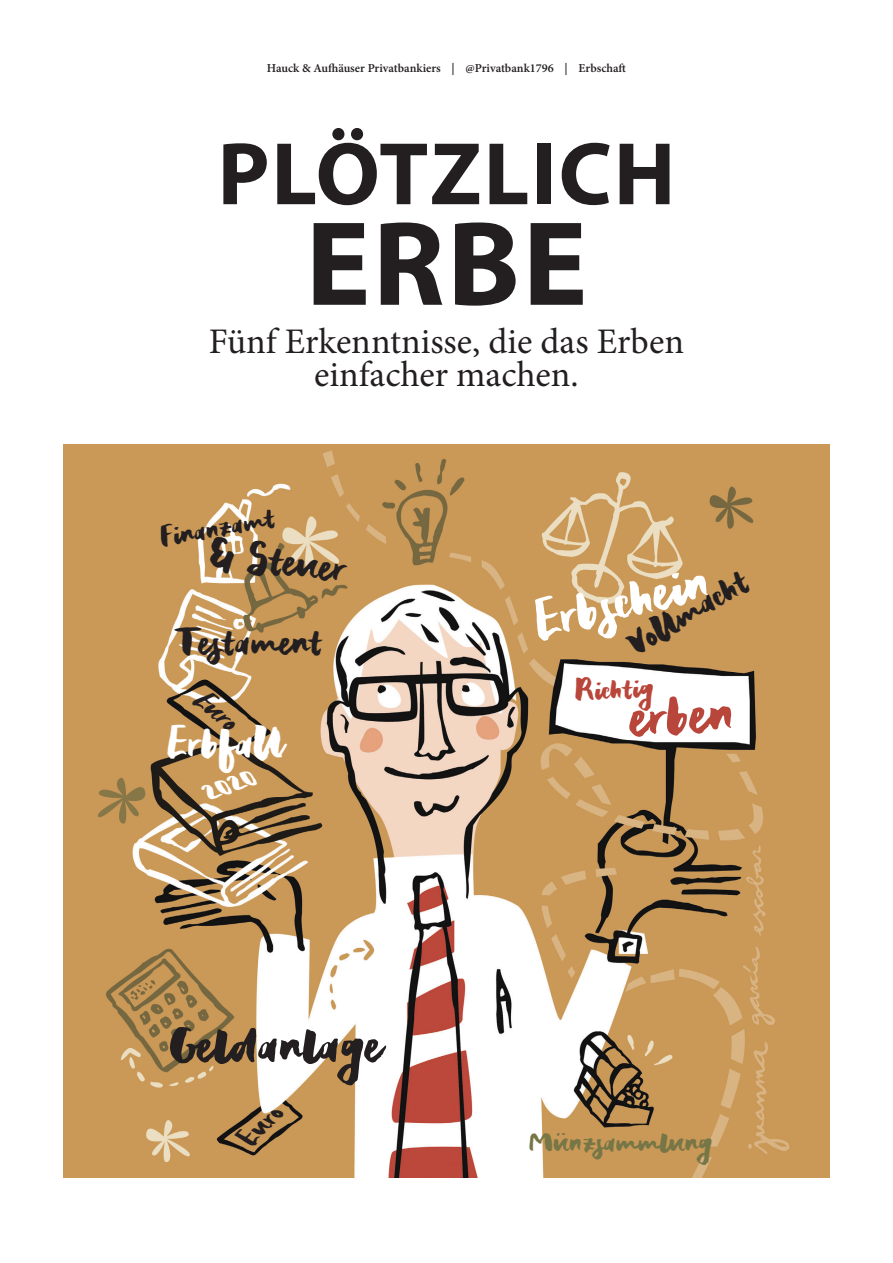
<style>
.page{position:relative;width:893px;height:1263px;background:#fff}
.page>*{position:absolute;margin:0;border:0;box-sizing:border-box;transform-origin:0 0}
.t1{font:700 121.2px "Myriad Pro";color:#231f20}
.t2{font:700 89.7px "Myriad Pro";letter-spacing:.02em;color:#231f20}
.t3{font:57.6px "Reckless";color:#b9463b}
.t4{font:55.8px "Reckless";color:#fff}
.t5{font:51px "Reckless";color:#231f20}
.t6{font:44.25px "Reckless";color:#fff}
.t7{font:41.7px "Reckless";color:#231f20}
.t8{font:37.65px "Reckless";color:#231f20}
.t9{font:36.45px "Reckless";color:#231f20}
.t10{font:36px/33px "Minion Pro";color:#231f20;text-align:center}
.t11{font:29.1px "Reckless";color:#777647}
.t12{font:29.1px "Reckless";color:#231f20}
.t13{font:italic 29.1px "Reckless";color:#231f20}
.t14{font:29.1px "Reckless";color:#b9463b}
.t15{font:italic 29.1px "Reckless";color:#fff}
.t16{font:600 12.15px "Minion Pro";color:#231f20}
</style>
<div class="page">
<img style="left:63px;top:445px;width:766px;height:733px">
<p class="t16" style="left:267px;top:60px;width:361px">Hauck &amp; Aufhäuser Privatbankiers | @Privatbank1796 | Erbschaft</p>
<h2 class="t2" style="left:217px;top:115px;width:459px">PLÖTZLICH</h2>
<h1 class="t1" style="left:306px;top:185px;width:283px">ERBE</h1>
<h3 class="t10" style="left:209px;top:325px;width:477px">Fünf Erkenntnisse, die das Erben einfacher machen.</h3>
<h3 class="t12" style="left:157px;top:521px;width:117px;rotate:-10deg">Finanzamt</h3>
<h3 class="t7" style="left:213px;top:528px;width:138px;rotate:7deg">&amp; Steuer</h3>
<h3 class="t8" style="left:175px;top:620px;width:148px">Testament</h3>
<h3 class="t13" style="left:208px;top:681px;width:49px;rotate:40deg">Euro</h3>
<h3 class="t6" style="left:166px;top:717px;width:122px">Erbfall</h3>
<h3 class="t15" style="left:202px;top:776px;width:55px;rotate:-20deg">2020</h3>
<h3 class="t5" style="left:169px;top:1015px;width:214px">Geldanlage</h3>
<h3 class="t13" style="left:234px;top:1127px;width:49px;rotate:-44deg">Euro</h3>
<h3 class="t9" style="left:618px;top:628px;width:136px;rotate:-30deg">Voll macht</h3>
<h3 class="t4" style="left:526px;top:591px;width:181px;rotate:-14deg">Erbschein</h3>
<h3 class="t14" style="left:574px;top:673px;width:80px;rotate:-2deg">Richtig</h3>
<h3 class="t3" style="left:627px;top:684px;width:107px;rotate:-3deg">erben</h3>
<h3 class="t11" style="left:529px;top:1125px;width:184px">Münzsammlung</h3>
</div>
